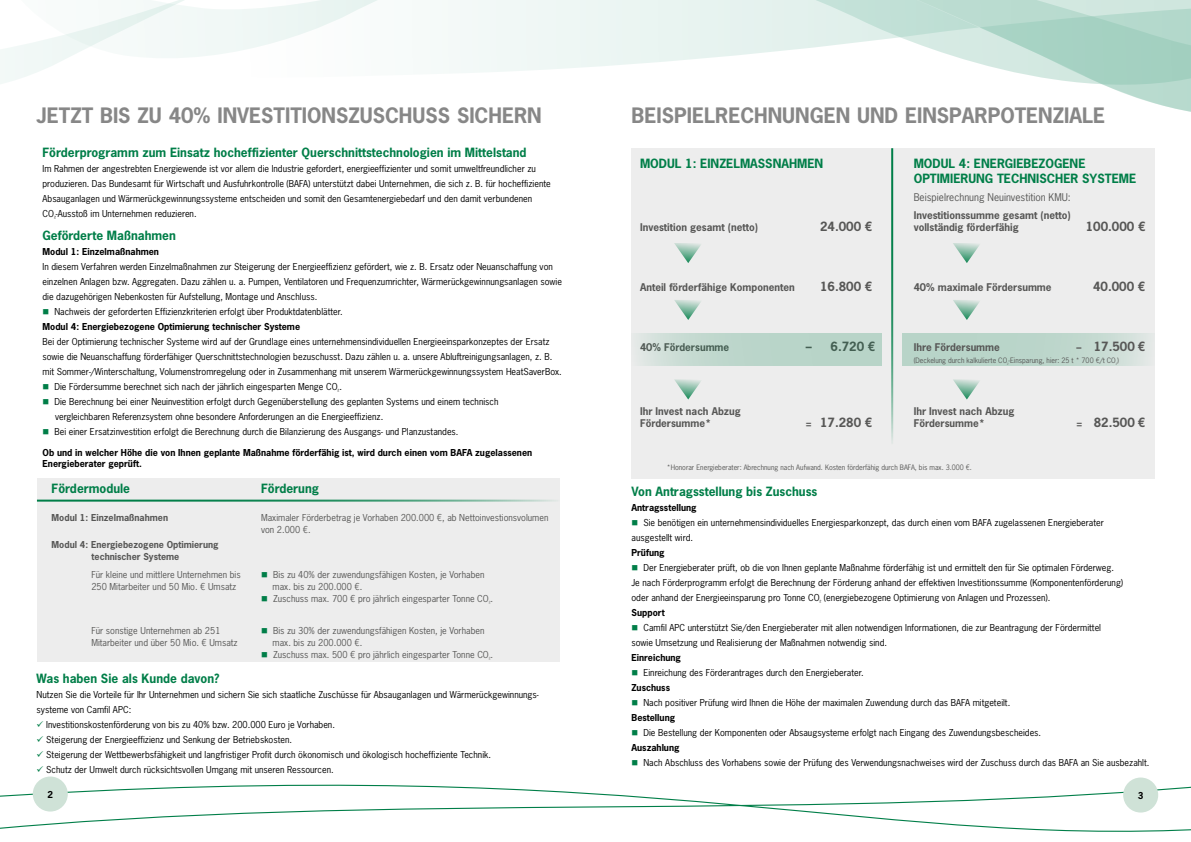
<style>
.page{position:relative;width:1191px;height:842px;background:#fff}
.page>*{position:absolute;margin:0;border:0;box-sizing:border-box;transform-origin:0 0}
.t1{font:700 20px "News Gothic Std";color:#878787}
.t2{font:700 12px/14.4px "News Gothic Std";color:#007e48}
.t3{font:700 12px "News Gothic Std";color:#575756}
.t4{font:700 10px/12px "News Gothic Std";color:#575756}
.t5{font:10px "News Gothic Std";color:#575756}
.t6{font:9px/15px "News Gothic Std";color:#000}
.t7{font:9px/12px "News Gothic Std";color:#575756}
.t8{font:700 9px/11px "News Gothic Std";color:#000}
.t9{font:700 9px/12px "News Gothic Std";color:#575756;text-align:center}
.t10{font:7px "News Gothic Std";color:#575756}
.s1{color:#007e48}
.s2{font-weight:700}
.s3{font-size:10px}
</style>
<div class="page">
<svg style="left:0;top:0;width:1191px;height:112px"></svg>
<svg style="left:0;top:784px;width:1191px;height:48px"></svg>
<div style="left:33px;top:776px;width:35px;height:35px;background:#cfe2d7;border-radius:50%"></div>
<div style="left:1123px;top:777px;width:35px;height:35px;background:#cfe2d7;border-radius:50%"></div>
<div style="left:37px;top:478px;width:522px;height:184px;background:#ededed"></div>
<hr style="left:37px;top:500px;width:523px;height:2px;background:#007e48">
<div style="left:631px;top:148px;width:523px;height:330px;background:#ededed"></div>
<svg style="left:674px;top:243px;width:27px;height:20px"></svg>
<hr style="left:891px;top:148px;width:2px;height:296px;background:#007e48">
<svg style="left:902px;top:333px;width:248px;height:33px;background:#bfd7cd"></svg>
<svg style="left:638px;top:333px;width:244px;height:33px;background:#bfd7cd"></svg>
<svg style="left:953px;top:243px;width:27px;height:20px"></svg>
<svg style="left:953px;top:300px;width:27px;height:20px"></svg>
<svg style="left:674px;top:300px;width:27px;height:20px"></svg>
<svg style="left:674px;top:379px;width:27px;height:20px"></svg>
<svg style="left:953px;top:379px;width:27px;height:20px"></svg>
<h1 class="t1" style="left:37px;top:102px;width:506px">JETZT BIS ZU 40% INVESTITIONSZUSCHUSS SICHERN</h1>
<h2 class="t2" style="left:43px;top:145px;width:485px">Förderprogramm zum Einsatz hocheffizienter Querschnittstechnologien im Mittelstand</h2>
<p class="t6" style="left:43px;top:161px;width:510px">Im Rahmen der angestrebten Energiewende ist vor allem die Industrie gefordert, energieeffizienter und somit umweltfreundlicher zu produzieren. Das Bundesamt für Wirtschaft und Ausfuhrkontrolle (BAFA) unterstützt dabei Unternehmen, die sich z. B. für hocheffiziente Absauganlagen und Wärmerückgewinnungssysteme entscheiden und somit den Gesamtenergiebedarf und den damit verbundenen CO<sub>²</sub>-Ausstoß im Unternehmen reduzieren.</p>
<h2 class="t2" style="left:43px;top:228px;width:135px">Geförderte Maßnahmen</h2>
<p class="t8" style="left:43px;top:245px;width:118px">Modul 1: Einzelmaßnahmen</p>
<p class="t6" style="left:43px;top:259px;width:521px">In diesem Verfahren werden Einzelmaßnahmen zur Steigerung der Energieeffizienz gefördert, wie z. B. Ersatz oder Neuanschaffung von einzelnen Anlagen bzw. Aggregaten. Dazu zählen u. a. Pumpen, Ventilatoren und Frequenzumrichter, Wärmerückgewinnungsanlagen sowie die dazugehörigen Nebenkosten für Aufstellung, Montage und Anschluss.</p>
<p class="t6" style="left:43px;top:304px;width:302px"><span class="s1">■</span> Nachweis der geforderten Effizienzkriterien erfolgt über Produktdatenblätter.<br><span class="s2">Modul 4: Energiebezogene Optimierung technischer Systeme</span></p>
<p class="t6" style="left:43px;top:334px;width:521px">Bei der Optimierung technischer Systeme wird auf der Grundlage eines unternehmensindividuellen Energieeinsparkonzeptes der Ersatz sowie die Neuanschaffung förderfähiger Querschnittstechnologien bezuschusst. Dazu zählen u. a. unsere Abluftreinigungsanlagen, z. B. mit Sommer-/Winterschaltung, Volumenstromregelung oder in Zusammenhang mit unserem Wärmerückgewinnungssystem HeatSaverBox.</p>
<p class="t6" style="left:43px;top:379px;width:301px"><span class="s1">■</span> Die Fördersumme berechnet sich nach der jährlich eingesparten Menge CO<sub>²</sub>.</p>
<p class="t6" style="left:55px;top:394px;width:445px;text-indent:-13px"><span class="s1">■</span> Die Berechnung bei einer Neuinvestition erfolgt durch Gegenüberstellung des geplanten Systems und einem technisch vergleichbaren Referenzsystem ohne besondere Anforderungen an die Energieeffizienz.</p>
<p class="t6" style="left:43px;top:424px;width:417px"><span class="s1">■</span> Bei einer Ersatzinvestition erfolgt die Berechnung durch die Bilanzierung des Ausgangs- und Planzustandes.</p>
<p class="t8" style="left:43px;top:446px;width:491px">Ob und in welcher Höhe die von Ihnen geplante Maßnahme förderfähig ist, wird durch einen vom BAFA zugelassenen<br>Energieberater geprüft.</p>
<h2 class="t2" style="left:52px;top:481px;width:80px">Fördermodule</h2>
<p class="t9" style="left:52px;top:511px;width:118px">Modul 1: Einzelmaßnahmen</p>
<p class="t9" style="left:52px;top:538px;width:168px">Modul 4: Energiebezogene Optimierung technischer Systeme</p>
<p class="t7" style="left:91px;top:568px;width:151px">Für kleine und mittlere Unternehmen bis<br>250 Mitarbeiter und 50 Mio. € Umsatz</p>
<p class="t7" style="left:91px;top:624px;width:148px">Für sonstige Unternehmen ab 251<br>Mitarbeiter und über 50 Mio. € Umsatz</p>
<h2 class="t2" style="left:261px;top:481px;width:59px">Förderung</h2>
<p class="t7" style="left:261px;top:511px;width:289px">Maximaler Förderbetrag je Vorhaben 200.000 €, ab Nettoinvestionsvolumen von 2.000 €.</p>
<p class="t7" style="left:272px;top:568px;width:213px;text-indent:-11px"><span class="s1">■</span> Bis zu 40% der zuwendungsfähigen Kosten, je Vorhaben max. bis zu 200.000 €.</p>
<p class="t7" style="left:261px;top:592px;width:234px"><span class="s1">■</span> Zuschuss max. 700 € pro jährlich eingesparter Tonne CO<sub>²</sub>.</p>
<p class="t7" style="left:272px;top:624px;width:213px;text-indent:-11px"><span class="s1">■</span> Bis zu 30% der zuwendungsfähigen Kosten, je Vorhaben max. bis zu 200.000 €.</p>
<p class="t7" style="left:261px;top:648px;width:234px"><span class="s1">■</span> Zuschuss max. 500 € pro jährlich eingesparter Tonne CO<sub>²</sub>.</p>
<h2 class="t2" style="left:37px;top:671px;width:184px">Was haben Sie als Kunde davon?</h2>
<p class="t6" style="left:37px;top:687px;width:503px">Nutzen Sie die Vorteile für Ihr Unternehmen und sichern Sie sich staatliche Zuschüsse für Absauganlagen und Wärmerückgewinnungs&shy;systeme von Camfil APC:</p>
<p class="t6" style="left:37px;top:717px;width:300px"><span class="s1">✓</span> Investitionskostenförderung von bis zu 40% bzw. 200.000 Euro je Vorhaben.</p>
<p class="t6" style="left:37px;top:732px;width:257px"><span class="s1">✓</span> Steigerung der Energieeffizienz und Senkung der Betriebskosten.</p>
<p class="t6" style="left:37px;top:747px;width:456px"><span class="s1">✓</span> Steigerung der Wettbewerbsfähigkeit und langfristiger Profit durch ökonomisch und ökologisch hocheffiziente Technik.</p>
<p class="t6" style="left:37px;top:762px;width:299px"><span class="s1">✓</span> Schutz der Umwelt durch rücksichtsvollen Umgang mit unseren Ressourcen.</p>
<h1 class="t1" style="left:631px;top:102px;width:475px">BEISPIELRECHNUNGEN UND EINSPARPOTENZIALE</h1>
<h2 class="t2" style="left:640px;top:156px;width:185px">MODUL 1: EINZELMASSNAHMEN</h2>
<p class="t4" style="left:640px;top:221px;width:120px">Investition gesamt (netto)</p>
<h2 class="t3" style="left:820px;top:219px;width:54px">24.000 €</h2>
<h2 class="t2" style="left:913px;top:156px;width:224px">MODUL 4: ENERGIEBEZOGENE<br>OPTIMIERUNG TECHNISCHER SYSTEME</h2>
<p class="t5" style="left:913px;top:191px;width:159px">Beispielrechnung Neuinvestition KMU:</p>
<p class="t4" style="left:913px;top:209px;width:158px">Investitionssumme gesamt (netto) vollständig förderfähig</p>
<h2 class="t3" style="left:1085px;top:219px;width:61px">100.000 €</h2>
<p class="t4" style="left:640px;top:281px;width:156px">Anteil förderfähige Komponenten</p>
<h2 class="t3" style="left:820px;top:279px;width:54px">16.800 €</h2>
<p class="t4" style="left:913px;top:281px;width:139px">40% maximale Fördersumme</p>
<h2 class="t3" style="left:1093px;top:279px;width:54px">40.000 €</h2>
<p class="t4" style="left:640px;top:341px;width:91px">40% Fördersumme</p>
<h2 class="t3" style="left:806px;top:339px;width:71px">– 6.720 €</h2>
<p class="t4" style="left:913px;top:341px;width:88px">Ihre Fördersumme</p>
<h2 class="t3" style="left:1076px;top:339px;width:70px"><span class="s3">–</span> 17.500 €</h2>
<p class="t10" style="left:913px;top:356px;width:207px">(Deckelung durch kalkulierte CO<sub>²</sub>-Einsparung, hier: 25 t * 700 €/t CO<sub>²</sub>)</p>
<p class="t4" style="left:640px;top:405px;width:102px">Ihr Invest nach Abzug<br>Fördersumme*</p>
<h2 class="t3" style="left:806px;top:415px;width:68px"><span class="s3">=</span> 17.280 €</h2>
<p class="t4" style="left:913px;top:405px;width:102px">Ihr Invest nach Abzug<br>Fördersumme*</p>
<h2 class="t3" style="left:1076px;top:415px;width:70px"><span class="s3">=</span> 82.500 €</h2>
<p class="t10" style="left:667px;top:463px;width:306px">*Honorar Energieberater: Abrechnung nach Aufwand. Kosten förderfähig durch BAFA, bis max. 3.000 €.</p>
<h2 class="t2" style="left:631px;top:484px;width:187px">Von Antragsstellung bis Zuschuss</h2>
<p class="t8" style="left:631px;top:502px;width:67px">Antragsstellung</p>
<p class="t6" style="left:631px;top:515px;width:474px"><span class="s1">■</span> Sie benötigen ein unternehmensindividuelles Energiesparkonzept, das durch einen vom BAFA zugelassenen Energieberater ausgestellt wird.</p>
<p class="t8" style="left:631px;top:547px;width:35px">Prüfung</p>
<p class="t6" style="left:631px;top:560px;width:493px"><span class="s1">■</span> Der Energieberater prüft, ob die von Ihnen geplante Maßnahme förderfähig ist und ermittelt den für Sie optimalen Förderweg.<br>Je nach Förderprogramm erfolgt die Berechnung der Förderung anhand der effektiven Investitionssumme (Komponentenförderung) oder anhand der Energieeinsparung pro Tonne CO<sub>²</sub> (energiebezogene Optimierung von Anlagen und Prozessen).<br><span class="s2">Support</span></p>
<p class="t6" style="left:631px;top:620px;width:471px"><span class="s1">■</span> Camfil APC unterstützt Sie/den Energieberater mit allen notwendigen Informationen, die zur Beantragung der Fördermittel sowie Umsetzung und Realisierung der Maßnahmen notwendig sind.</p>
<p class="t8" style="left:631px;top:652px;width:51px">Einreichung</p>
<p class="t6" style="left:631px;top:665px;width:234px"><span class="s1">■</span> Einreichung des Förderantrages durch den Energieberater.<br><span class="s2">Zuschuss</span></p>
<p class="t6" style="left:631px;top:695px;width:380px"><span class="s1">■</span> Nach positiver Prüfung wird Ihnen die Höhe der maximalen Zuwendung durch das BAFA mitgeteilt.<br><span class="s2">Bestellung</span></p>
<p class="t6" style="left:631px;top:725px;width:411px"><span class="s1">■</span> Die Bestellung der Komponenten oder Absaugsysteme erfolgt nach Eingang des Zuwendungsbescheides.<br><span class="s2">Auszahlung</span></p>
<p class="t6" style="left:631px;top:755px;width:519px"><span class="s1">■</span> Nach Abschluss des Vorhabens sowie der Prüfung des Verwendungsnachweises wird der Zuschuss durch das BAFA an Sie ausbezahlt.</p>
<p class="t8" style="left:47px;top:788px;width:7px">2</p>
<p class="t8" style="left:1137px;top:789px;width:7px">3</p>
</div>
